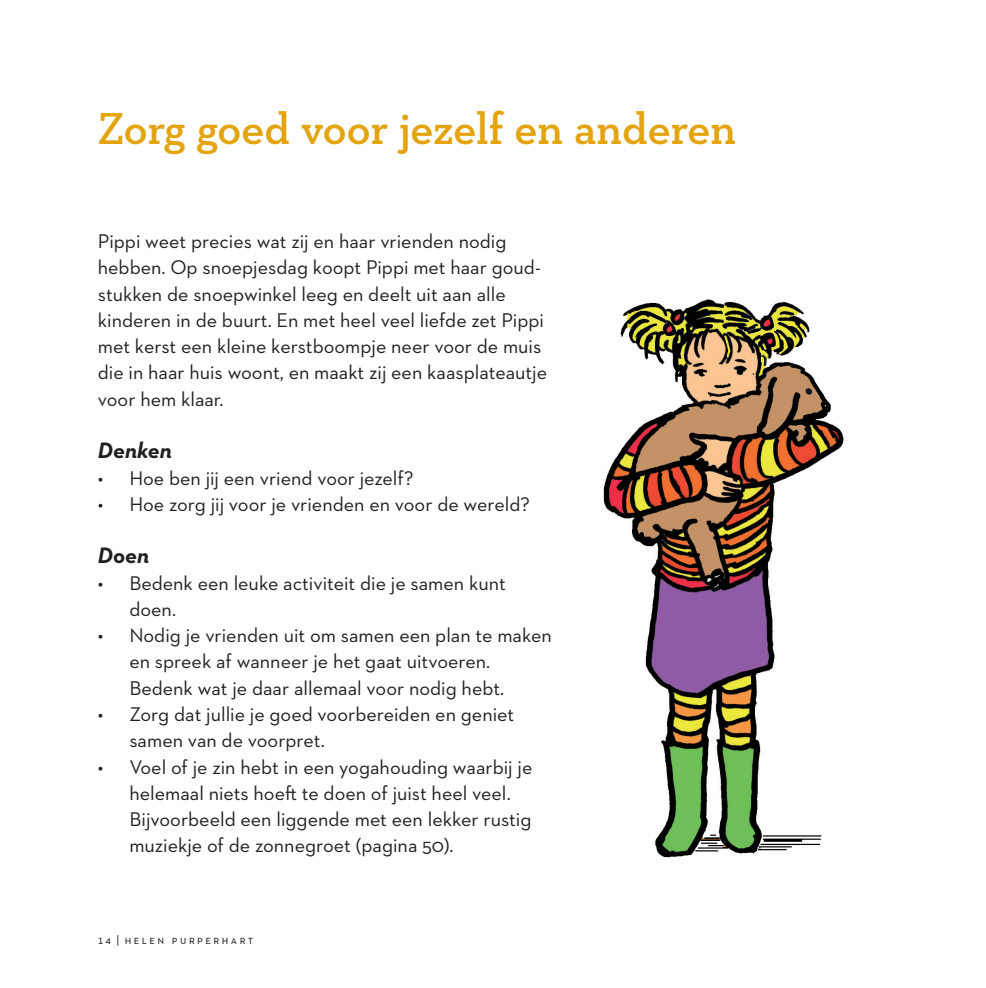
<style>
.page{position:relative;width:986px;height:988px;background:#fff}
.page>*{position:absolute;margin:0;border:0;box-sizing:border-box;transform-origin:0 0}
.t1{font:600 45.5px "Neutraface Slab Text";color:#e3a410}
.t2{font:italic 700 22.75px "Neutraface 2 Text";color:#231f20}
.t3{font:20.12px/26.2px "Neutraface 2 Text";color:#231f20}
.t4{font:12.25px "Neutraface 2 Text";letter-spacing:.2em;color:#231f20}
</style>
<div class="page">
<img style="left:603px;top:299px;width:241px;height:559px">
<h1 class="t1" style="left:98px;top:100px;width:640px">Zorg goed voor jezelf en anderen</h1>
<p class="t3" style="left:98px;top:228px;width:451px">Pippi weet precies wat zij en haar vrienden nodig hebben. Op snoepjesdag koopt Pippi met haar goud&shy;stukken de snoepwinkel leeg en deelt uit aan alle kinderen in de buurt. En met heel veel liefde zet Pippi met kerst een kleine kerstboompje neer voor de muis die in haar huis woont, en maakt zij een kaasplateautje voor hem klaar.</p>
<p class="t2" style="left:98px;top:436px;width:75px">Denken</p>
<p class="t3" style="left:98px;top:464px;width:317px">• Hoe ben jij een vriend voor jezelf?</p>
<p class="t3" style="left:98px;top:490px;width:433px">• Hoe zorg jij voor je vrienden en voor de wereld?</p>
<p class="t2" style="left:98px;top:541px;width:53px">Doen</p>
<p class="t3" style="left:129px;top:569px;width:378px;text-indent:-31px">• Bedenk een leuke activiteit die je samen kunt doen.</p>
<p class="t3" style="left:129px;top:621px;width:424px;text-indent:-31px">• Nodig je vrienden uit om samen een plan te maken en spreek af wanneer je het gaat uit voeren.<br>Bedenk wat je daar allemaal voor nodig hebt.</p>
<p class="t3" style="left:129px;top:700px;width:386px;text-indent:-31px">• Zorg dat jullie je goed voorbereiden en geniet samen van de voorpret.</p>
<p class="t3" style="left:129px;top:753px;width:404px;text-indent:-31px">• Voel of je zin hebt in een yogahouding waarbij je helemaal niets hoeft te doen of juist heel veel.<br>Bijvoorbeeld een liggende met een lekker rustig muziekje of de zonnegroet (pagina 50).</p>
<p class="t4" style="left:98px;top:931px;width:157px">14 | helen purperhart</p>
</div>
